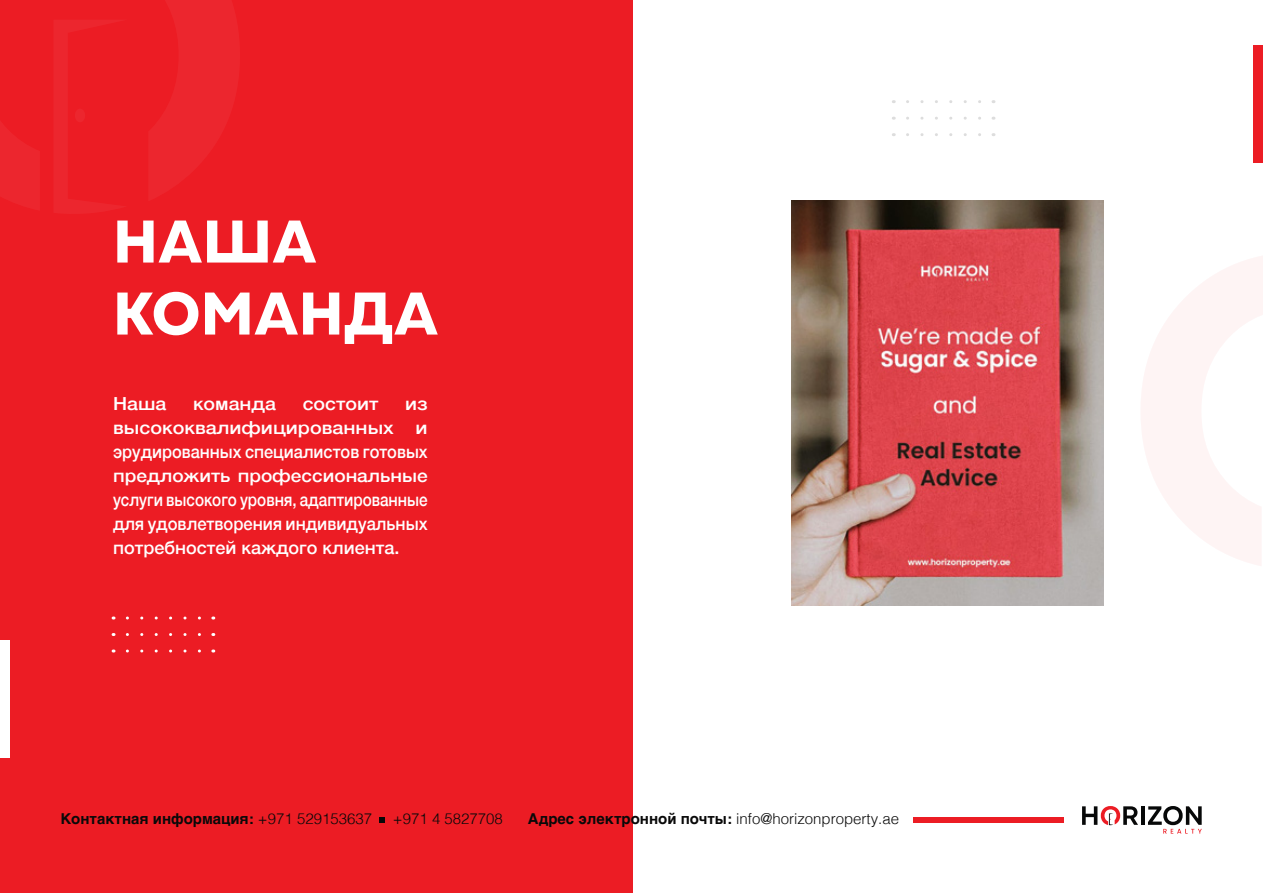
<style>
.page{position:relative;width:1263px;height:893px;background:#fff}
.page>*{position:absolute;margin:0;border:0;box-sizing:border-box;transform-origin:0 0}
.t1{font:800 60px/72px "Gogh";color:#fff}
.t2{font:500 18px/24px "Helvetica Neue";color:#fff;text-align:justify;scale:1.09 1}
.t3{font:300 15px "Helvetica";color:#090909}
.t4{font:700 15px "Helvetica";color:#090909}
.s1{font-weight:300}
.s2{font-weight:700}
</style>
<div class="page">
<div style="left:0;top:0;width:632px;height:893px;background:#ec1c24"></div>
<svg style="left:1141px;top:256px;width:122px;height:310px"></svg>
<svg style="left:1082px;top:806px;width:56px;height:19px"></svg>
<hr style="left:1141px;top:806px;width:3px;height:19px;background:#070808">
<svg style="left:1148px;top:806px;width:54px;height:28px"></svg>
<div style="left:913px;top:817px;width:150px;height:6px;background:#ec1c24"></div>
<svg style="left:379px;top:817px;width:6px;height:6px"></svg>
<img style="left:792px;top:201px;width:311px;height:405px">
<svg style="left:127px;top:616px;width:74px;height:3px"></svg>
<svg style="left:127px;top:633px;width:74px;height:3px"></svg>
<svg style="left:127px;top:649px;width:74px;height:3px"></svg>
<svg style="left:907px;top:100px;width:74px;height:3px"></svg>
<svg style="left:907px;top:117px;width:74px;height:3px"></svg>
<svg style="left:907px;top:133px;width:74px;height:3px"></svg>
<div style="left:75px;top:109px;width:10px;height:13px;background:#ec262e;border-radius:50%"></div>
<div style="left:1254px;top:45px;width:9px;height:117px;background:#ec1c24"></div>
<div style="left:0;top:640px;width:9px;height:118px;background:#fff"></div>
<h1 class="t1" style="left:113px;top:207px;width:327px">НАША<br>КОМАНДА</h1>
<p class="t2" style="left:113px;top:390px;width:50px">Наша</p>
<p class="t2" style="left:193px;top:390px;width:77px">команда</p>
<p class="t2" style="left:303px;top:390px;width:71px">состоит</p>
<p class="t2" style="left:113px;top:390px;width:290px;text-indent:292px">из высококвалифицированных и эрудированных специалистов готовых предложить профессиональные услуги высокого уровня, адаптированные для удовлетворения индивидуальных потребностей каждого клиента.</p>
<p class="t4" style="left:60px;top:807px;width:313px">Контактная информация: <span class="s1">+971 529153637</span></p>
<p class="t3" style="left:393px;top:806px;width:111px">+971 4 5827708</p>
<p class="t3" style="left:528px;top:806px;width:373px"><span class="s2">Адрес электронной почты:</span> info@horizonproperty.ae</p>
</div>
